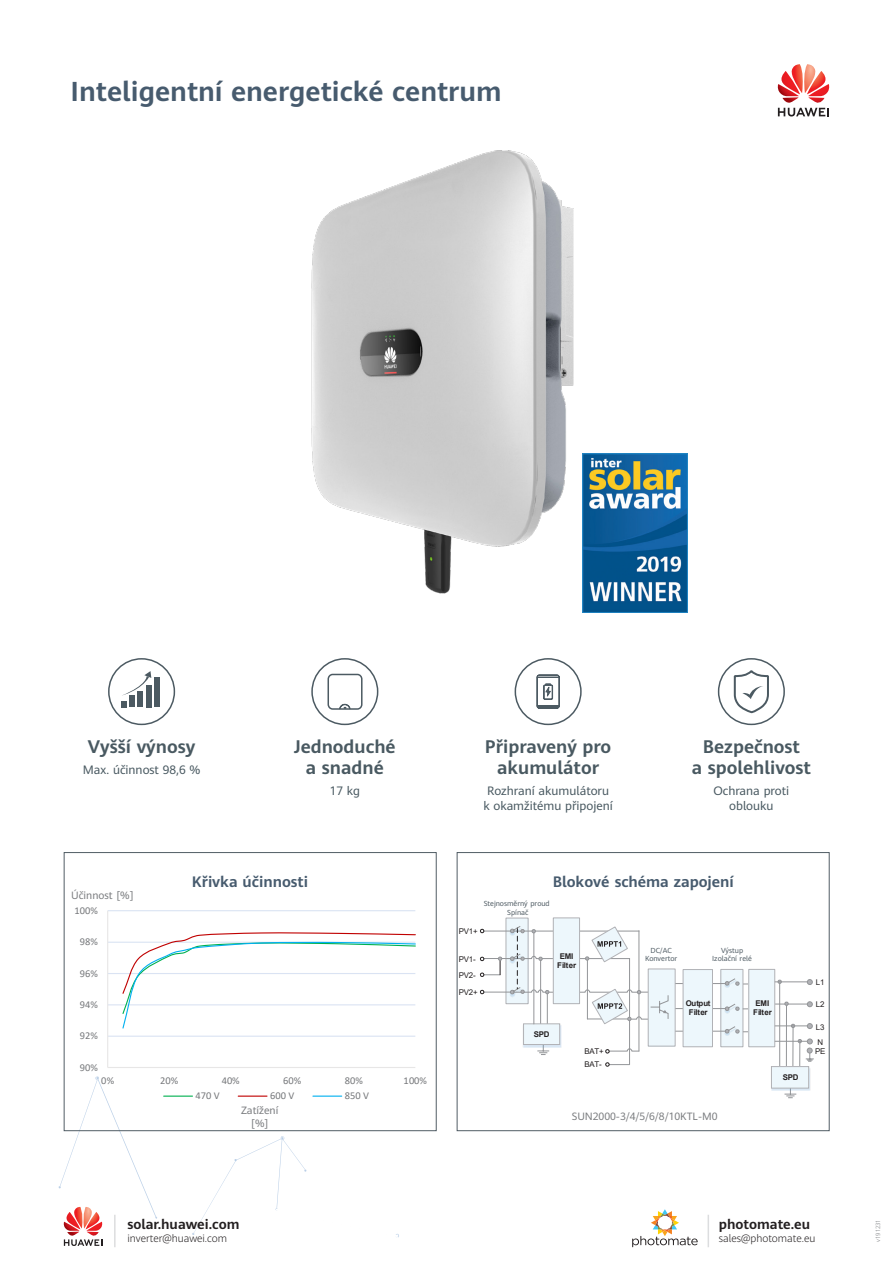
<style>
.page{position:relative;width:893px;height:1263px;background:#fff}
.page>*{position:absolute;margin:0;border:0;box-sizing:border-box;transform-origin:0 0}
.t1{font:700 27px "Huawei Sans";color:#475b6e}
.t2{font:700 18px/21.6px "Huawei Sans";color:#495961;text-align:center}
.t3{font:700 15px "Huawei Sans";color:#475b6e}
.t4{font:700 13.5px "Huawei Sans";color:#231f20}
.t5{font:12px/14.4px "Huawei Sans";color:#495961;text-align:center}
.t6{font:10.5px "Calibri";letter-spacing:.01em;color:#76787b}
.t7{font:10.5px/12.6px "Huawei Sans";color:#7b7d80;text-align:center}
.t8{font:300 10.5px "Huawei Sans";color:#231f20}
.t9{font:700 7.95px/9.1px "Arial";letter-spacing:-.015em;color:#231f20;text-align:center}
.t10{font:7.95px/15px "Arial";letter-spacing:-.03em;color:#231f20}
.t11{font:7.2px/8.7px "Huawei Sans";color:#515d65;text-align:center}
.t12{font:300 6px "Huawei Sans";color:#76787b}
</style>
<div class="page">
<svg style="left:777px;top:64px;width:53px;height:53px"></svg>
<svg style="left:59px;top:1076px;width:341px;height:170px"></svg>
<svg style="left:632px;top:1209px;width:66px;height:38px"></svg>
<hr style="left:114px;top:1215px;width:2px;height:32px;background:#dcdddf">
<hr style="left:708px;top:1215px;width:1px;height:32px;background:#dcdddf">
<div style="left:64px;top:852px;width:372px;height:279px;border:1px solid #515d65"></div>
<div style="left:457px;top:852px;width:372px;height:279px;border:1px solid #515d65"></div>
<hr style="left:108px;top:1035px;width:307px;height:2px;background:#dae3f3">
<hr style="left:108px;top:1004px;width:307px;height:1px;background:#dae3f3">
<hr style="left:108px;top:973px;width:307px;height:1px;background:#dae3f3">
<hr style="left:108px;top:942px;width:307px;height:1px;background:#dae3f3">
<hr style="left:108px;top:910px;width:307px;height:1px;background:#dae3f3">
<hr style="left:107px;top:911px;width:1px;height:156px;background:#e7e6e6">
<hr style="left:108px;top:1067px;width:307px;height:1px;background:#e7e6e6">
<svg style="left:122px;top:932px;width:294px;height:97px"></svg>
<hr style="left:164px;top:1095px;width:28px;height:2px;background:#00b050">
<hr style="left:238px;top:1095px;width:29px;height:2px;background:#c00000">
<hr style="left:313px;top:1095px;width:29px;height:2px;background:#00b0f0">
<hr style="left:799px;top:1041px;width:1px;height:44px;background:#939598">
<div style="left:721px;top:969px;width:22px;height:78px;background:#edf7fc"></div>
<div style="left:720px;top:969px;width:23px;height:78px;border:1px solid #b1b2b6"></div>
<hr style="left:779px;top:982px;width:1px;height:87px;background:#939598">
<hr style="left:786px;top:1004px;width:1px;height:65px;background:#939598">
<hr style="left:792px;top:1026px;width:1px;height:43px;background:#939598">
<div style="left:506px;top:918px;width:22px;height:86px;background:#edf7fc"></div>
<div style="left:506px;top:918px;width:22px;height:86px;border:1px solid #b1b2b6"></div>
<svg style="left:538px;top:1047px;width:11px;height:8px"></svg>
<hr style="left:639px;top:931px;width:1px;height:120px;background:#939598">
<hr style="left:629px;top:958px;width:1px;height:106px;background:#939598">
<hr style="left:675px;top:1008px;width:53px;height:1px;background:#939598">
<hr style="left:671px;top:983px;width:56px;height:1px;background:#939598">
<hr style="left:775px;top:1004px;width:32px;height:1px;background:#939598">
<svg style="left:806px;top:1001px;width:6px;height:6px"></svg>
<img style="left:523px;top:1025px;width:38px;height:22px">
<div style="left:523px;top:1024px;width:37px;height:20px;background:#edf7fc"></div>
<div style="left:523px;top:1023px;width:37px;height:22px;border:1px solid #b1b2b6"></div>
<svg style="left:785px;top:1091px;width:11px;height:7px"></svg>
<img style="left:771px;top:1067px;width:39px;height:24px">
<div style="left:771px;top:1066px;width:38px;height:22px;background:#edf7fc"></div>
<div style="left:771px;top:1066px;width:38px;height:22px;border:1px solid #b1b2b6"></div>
<div style="left:553px;top:918px;width:27px;height:86px;background:#edf7fc"></div>
<div style="left:553px;top:917px;width:27px;height:87px;border:1px solid #b1b2b6"></div>
<div style="left:648px;top:969px;width:27px;height:77px;background:#edf7fc"></div>
<div style="left:648px;top:968px;width:27px;height:78px;border:1px solid #b1b2b6"></div>
<hr style="left:676px;top:1031px;width:52px;height:1px;background:#939598">
<div style="left:683px;top:969px;width:29px;height:78px;background:#edf7fc"></div>
<div style="left:683px;top:969px;width:30px;height:78px;border:1px solid #b1b2b6"></div>
<svg style="left:480px;top:925px;width:189px;height:100px"></svg>
<svg style="left:725px;top:1026px;width:23px;height:10px"></svg>
<svg style="left:725px;top:978px;width:23px;height:10px"></svg>
<svg style="left:725px;top:1003px;width:23px;height:11px"></svg>
<div style="left:749px;top:969px;width:26px;height:78px;background:#edf7fc"></div>
<div style="left:748px;top:969px;width:27px;height:78px;border:1px solid #b1b2b6"></div>
<svg style="left:777px;top:979px;width:5px;height:5px"></svg>
<svg style="left:784px;top:1001px;width:4px;height:5px"></svg>
<hr style="left:775px;top:981px;width:32px;height:1px;background:#939598">
<svg style="left:806px;top:979px;width:6px;height:6px"></svg>
<hr style="left:775px;top:1025px;width:32px;height:1px;background:#939598">
<hr style="left:775px;top:1041px;width:32px;height:1px;background:#939598">
<svg style="left:790px;top:1023px;width:23px;height:39px"></svg>
<svg style="left:605px;top:1048px;width:35px;height:6px"></svg>
<svg style="left:605px;top:1062px;width:25px;height:5px"></svg>
<svg style="left:123px;top:671px;width:28px;height:24px"></svg>
<div style="left:154px;top:677px;width:5px;height:30px;background:#4c5a62"></div>
<div style="left:146px;top:685px;width:5px;height:22px;background:#4c5a62"></div>
<div style="left:138px;top:692px;width:5px;height:15px;background:#4c5a62"></div>
<div style="left:130px;top:695px;width:5px;height:12px;background:#4c5a62"></div>
<svg style="left:122px;top:701px;width:5px;height:6px"></svg>
<div style="left:108px;top:658px;width:67px;height:67px;border:2px solid #4c5a62;border-radius:50%"></div>
<svg style="left:536px;top:674px;width:24px;height:35px"></svg>
<div style="left:515px;top:658px;width:67px;height:67px;border:2px solid #4c5a62;border-radius:50%"></div>
<svg style="left:733px;top:670px;width:36px;height:44px"></svg>
<div style="left:718px;top:658px;width:67px;height:67px;border:2px solid #4c5a62;border-radius:50%"></div>
<div style="left:311px;top:658px;width:67px;height:67px;border:2px solid #4c5a62;border-radius:50%"></div>
<div style="left:327px;top:674px;width:36px;height:36px;border:2px solid #4c5a62;border-radius:5px"></div>
<svg style="left:338px;top:703px;width:13px;height:7px"></svg>
<img style="left:311px;top:150px;width:365px;height:463px">
<img style="left:583px;top:453px;width:104px;height:159px">
<p class="t1" style="left:71px;top:72px;width:432px">Inteligentní energetické centrum</p>
<p class="t2" style="left:88px;top:735px;width:109px">Vyšší výnosy</p>
<p class="t5" style="left:83px;top:762px;width:119px">Max. účinnost 98,6 %</p>
<p class="t2" style="left:294px;top:735px;width:103px">Jednoduché a snadné</p>
<p class="t5" style="left:330px;top:783px;width:32px">17 kg</p>
<p class="t2" style="left:485px;top:735px;width:128px">Připravený pro akumulátor</p>
<p class="t5" style="left:483px;top:783px;width:131px">Rozhraní akumulátoru k okamžitému připojení</p>
<p class="t2" style="left:692px;top:735px;width:121px">Bezpečnost<br>a spolehlivost</p>
<p class="t5" style="left:713px;top:783px;width:77px">Ochrana proti oblouku</p>
<p class="t7" style="left:71px;top:889px;width:64px">Účinnost [%]</p>
<p class="t6" style="left:74px;top:903px;width:25px">100%</p>
<p class="t3" style="left:192px;top:871px;width:118px">Křivka účinnosti</p>
<p class="t3" style="left:553px;top:871px;width:183px">Blokové schéma zapojení</p>
<p class="t11" style="left:484px;top:899px;width:68px">Stejnosměrný proud<br>Spínač</p>
<p class="t6" style="left:80px;top:934px;width:20px">98%</p>
<p class="t6" style="left:80px;top:966px;width:20px">96%</p>
<p class="t6" style="left:80px;top:997px;width:20px">94%</p>
<p class="t6" style="left:80px;top:1029px;width:20px">92%</p>
<p class="t10" style="left:459px;top:923px;width:21px">PV1+</p>
<p class="t10" style="left:459px;top:951px;width:19px">PV1-</p>
<p class="t10" style="left:459px;top:984px;width:21px">PV2+</p>
<p class="t10" style="left:459px;top:967px;width:19px">PV2-</p>
<p class="t9" style="left:557px;top:951px;width:20px">EMI<br>Filter</p>
<p class="t9" style="left:534px;top:1030px;width:17px">SPD</p>
<p class="t10" style="left:584px;top:1044px;width:21px">BAT+</p>
<p class="t11" style="left:645px;top:946px;width:34px">DC/AC<br>Konvertor</p>
<p class="t11" style="left:712px;top:946px;width:41px">Výstup<br>Izolační relé</p>
<p class="t9" style="left:686px;top:999px;width:26px">Output<br>Filter</p>
<p class="t9" style="left:753px;top:999px;width:20px">EMI<br>Filter</p>
<p class="t10" style="left:816px;top:975px;width:10px">L1</p>
<p class="t10" style="left:816px;top:997px;width:10px">L2</p>
<p class="t10" style="left:816px;top:1019px;width:10px">L3<br>N</p>
<p class="t10" style="left:815px;top:1044px;width:12px">PE</p>
<p class="t6" style="left:80px;top:1060px;width:20px">90%</p>
<p class="t10" style="left:584px;top:1057px;width:19px">BAT-</p>
<p class="t6" style="left:101px;top:1074px;width:14px">0%</p>
<p class="t6" style="left:160px;top:1074px;width:20px">20%</p>
<p class="t6" style="left:222px;top:1074px;width:20px">40%</p>
<p class="t6" style="left:283px;top:1074px;width:20px">60%</p>
<p class="t6" style="left:345px;top:1074px;width:20px">80%</p>
<p class="t6" style="left:404px;top:1074px;width:25px">100%</p>
<p class="t6" style="left:196px;top:1088px;width:26px">470 V</p>
<p class="t6" style="left:270px;top:1088px;width:26px">600 V</p>
<p class="t6" style="left:345px;top:1088px;width:26px">850 V</p>
<p class="t7" style="left:241px;top:1104px;width:39px">Zatížení [%]</p>
<p class="t7" style="left:572px;top:1110px;width:147px">SUN2000-3/4/5/6/8/10KTL-M0</p>
<p class="t9" style="left:783px;top:1073px;width:17px">SPD</p>
<p class="t4" style="left:127px;top:1215px;width:113px">solar.huawei.com</p>
<p class="t8" style="left:127px;top:1230px;width:101px">inverter@huawei.com</p>
<p class="t4" style="left:719px;top:1215px;width:93px">photomate.eu</p>
<p class="t8" style="left:719px;top:1230px;width:98px">sales@photomate.eu</p>
<p class="t12" style="left:874px;top:1242px;width:24px;rotate:-90deg">v191231</p>
</div>
